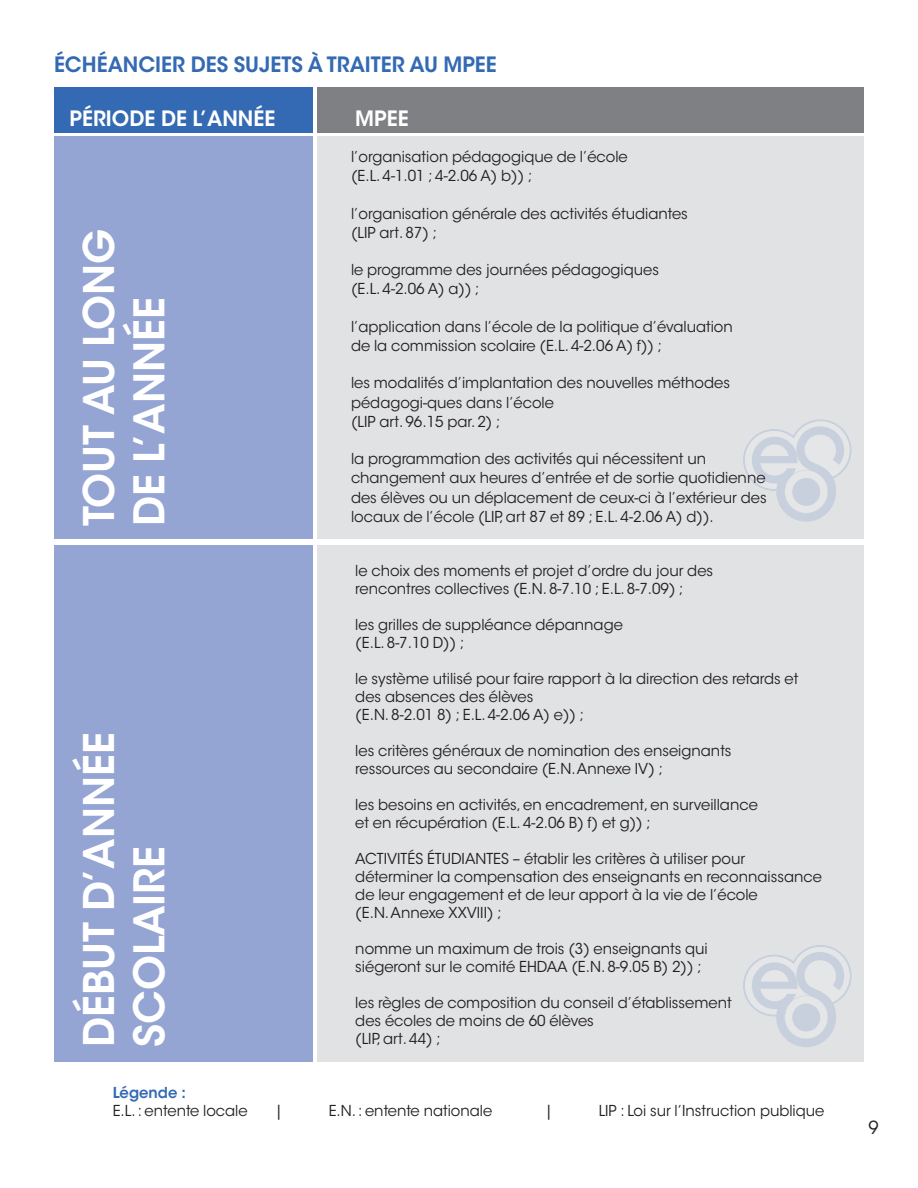
<style>
.page{position:relative;width:918px;height:1188px;background:#fff}
.page>*{position:absolute;margin:0;border:0;box-sizing:border-box;transform-origin:0 0}
.t1{font:600 42px/50.4px "ITC Avant Garde Std";color:#fff}
.t2{font:600 21px "ITC Avant Garde Std";color:#336ab3}
.t3{font:600 21px "ITC Avant Garde Std";color:#fff}
.t4{font:18px "ITC Avant Garde Std";color:#231f20}
.t5{font:15px/18px "ITC Avant Garde Std";color:#231f20}
.t6{font:600 15px "ITC Avant Garde Std";color:#336ab3}
</style>
<div class="page">
<div style="left:54px;top:136px;width:258px;height:403px;background:#94a4d3"></div>
<div style="left:54px;top:87px;width:258px;height:45px;background:#336ab3"></div>
<div style="left:318px;top:87px;width:546px;height:45px;background:#7e8083"></div>
<div style="left:318px;top:136px;width:546px;height:403px;background:#e1e2e4"></div>
<div style="left:54px;top:545px;width:258px;height:517px;background:#94a4d3"></div>
<div style="left:318px;top:545px;width:546px;height:517px;background:#e1e2e4"></div>
<svg style="left:743px;top:945px;width:109px;height:102px"></svg>
<svg style="left:743px;top:419px;width:109px;height:103px"></svg>
<h2 class="t2" style="left:54px;top:51px;width:68px">ÉCHÉANCIE</h2>
<h2 class="t2" style="left:172px;top:51px;width:189px">R DES SUJETS À TRAITE</h2>
<h2 class="t2" style="left:392px;top:51px;width:94px">R AU MPEE</h2>
<h2 class="t3" style="left:70px;top:105px;width:207px">PÉRIODE DE L’ANNÉE</h2>
<h2 class="t3" style="left:355px;top:105px;width:43px">MPEE</h2>
<h1 class="t1" style="left:74px;top:526px;width:299px;rotate:-90deg">TOUT AU LONG<br>DE L’ANNÉE</h1>
<h1 class="t1" style="left:74px;top:1047px;width:317px;rotate:-90deg">DÉBUT D’ANNÉE<br>SCO LAIRE</h1>
<p class="t5" style="left:351px;top:147px;width:278px;line-height:19.4px">l’organisation pédagogique de l’école (E.L. 4-1.01 ; 4-2.06 A) b)) ;</p>
<p class="t5" style="left:351px;top:204px;width:338px;line-height:19.4px">l’organisation générale des activités étudiantes (LIP art. 87) ;</p>
<p class="t5" style="left:351px;top:260px;width:310px;line-height:19.4px">le programme des journées pédagogiques (E.L. 4-2.06 A) a)) ;</p>
<p class="t5" style="left:351px;top:317px;width:383px;line-height:19.4px">l’application dans l’école de la politique d’évaluation de la commission scolaire (E.L. 4-2.06 A) f)) ;</p>
<p class="t5" style="left:351px;top:373px;width:381px;line-height:19.4px">les modalités d’implantation des nouvelles méthodes pédagogi-ques dans l’école<br>(LIP art. 96.15 par. 2) ;</p>
<p class="t5" style="left:351px;top:449px;width:417px;line-height:19.4px">la programmation des activités qui nécessitent un changement aux heures d’entrée et de sortie quotidienne des élèves ou un déplacement de ceux-ci à l’extérieur des locaux de l’école (LIP, art 87 et 89 ; E.L. 4-2.06 A) d)).</p>
<p class="t5" style="left:355px;top:562px;width:359px">le choix des moments et projet d’ordre du jour des rencontres collectives (E.N. 8-7.10 ; E.L. 8-7.09) ;</p>
<p class="t5" style="left:355px;top:616px;width:269px">les grilles de suppléance dépannage (E.L. 8-7.10 D)) ;</p>
<p class="t5" style="left:355px;top:670px;width:445px">le système utilisé pour faire rapport à la direction des retards et des absences des élèves<br>(E.N. 8-2.01 8) ; E.L. 4-2.06 A) e)) ;</p>
<p class="t5" style="left:355px;top:742px;width:378px">les critères généraux de nomination des enseignants ressources au secondaire (E.N. Annexe IV) ;</p>
<p class="t5" style="left:355px;top:796px;width:404px">les besoins en activités, en encadrement, en surveillance et en récupération (E.L. 4-2.06 B) f) et g)) ;</p>
<p class="t5" style="left:355px;top:850px;width:468px">ACTIVITÉS ÉTUDIANTES – établir les critères à utiliser pour déterminer la compensation des enseignants en reconnaissance de leur engagement et de leur apport à la vie de l’école<br>(E.N. Annexe XXVIII) ;</p>
<p class="t5" style="left:355px;top:940px;width:354px">nomme un maximum de trois (3) enseignants qui siégeront sur le comité EHDAA (E.N. 8-9.05 B) 2)) ;</p>
<p class="t5" style="left:355px;top:994px;width:378px">les règles de composition du conseil d’établissement des écoles de moins de 60 élèves<br>(LIP, art. 44) ;</p>
<p class="t6" style="left:113px;top:1083px;width:75px">LÉGENDE :</p>
<p class="t5" style="left:113px;top:1102px;width:137px">E.L. : entente locale</p>
<p class="t5" style="left:275px;top:1102px;width:10px">|</p>
<p class="t5" style="left:329px;top:1102px;width:165px">E.N. : entente nationale</p>
<p class="t5" style="left:545px;top:1102px;width:10px">|</p>
<p class="t5" style="left:599px;top:1102px;width:227px">LIP : Loi sur l’Instruction publique</p>
<p class="t4" style="left:868px;top:1117px;width:12px">9</p>
</div>
